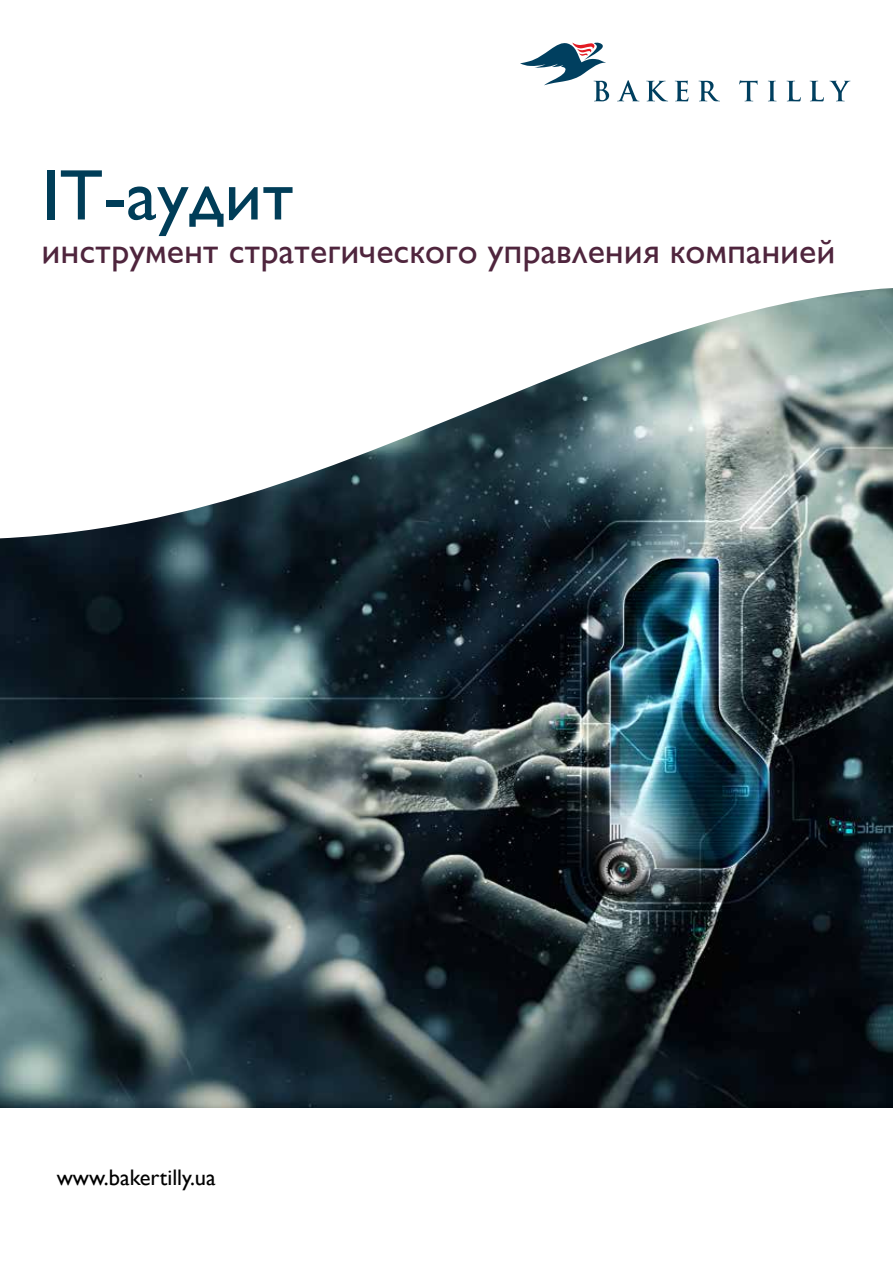
<style>
.page{position:relative;width:893px;height:1263px;background:#fff}
.page>*{position:absolute;margin:0;border:0;box-sizing:border-box;transform-origin:0 0}
.t1{font:72px "Gill Sans";color:#003d58}
.t2{font:36px "Gill Sans";color:#4f253d}
.t3{font:22.5px "Gill Sans";color:#000}
</style>
<div class="page">
<img style="left:0;top:539px;width:893px;height:569px">
<svg style="left:0;top:42px;width:893px;height:497px"></svg>
<svg style="left:520px;top:43px;width:89px;height:58px"></svg>
<svg style="left:617px;top:80px;width:22px;height:21px"></svg>
<svg style="left:646px;top:81px;width:22px;height:20px"></svg>
<svg style="left:675px;top:81px;width:13px;height:20px"></svg>
<svg style="left:699px;top:81px;width:21px;height:20px"></svg>
<svg style="left:739px;top:80px;width:18px;height:21px"></svg>
<svg style="left:768px;top:81px;width:9px;height:20px"></svg>
<svg style="left:786px;top:81px;width:15px;height:20px"></svg>
<svg style="left:810px;top:81px;width:40px;height:20px"></svg>
<h1 class="t1" style="left:42px;top:153px;width:254px">ІТ-аудит</h1>
<p class="t2" style="left:42px;top:229px;width:795px">инструмент стратегического управления компанией</p>
<p class="t3" style="left:57px;top:1164px;width:161px">www.bakertilly.ua</p>
</div>
